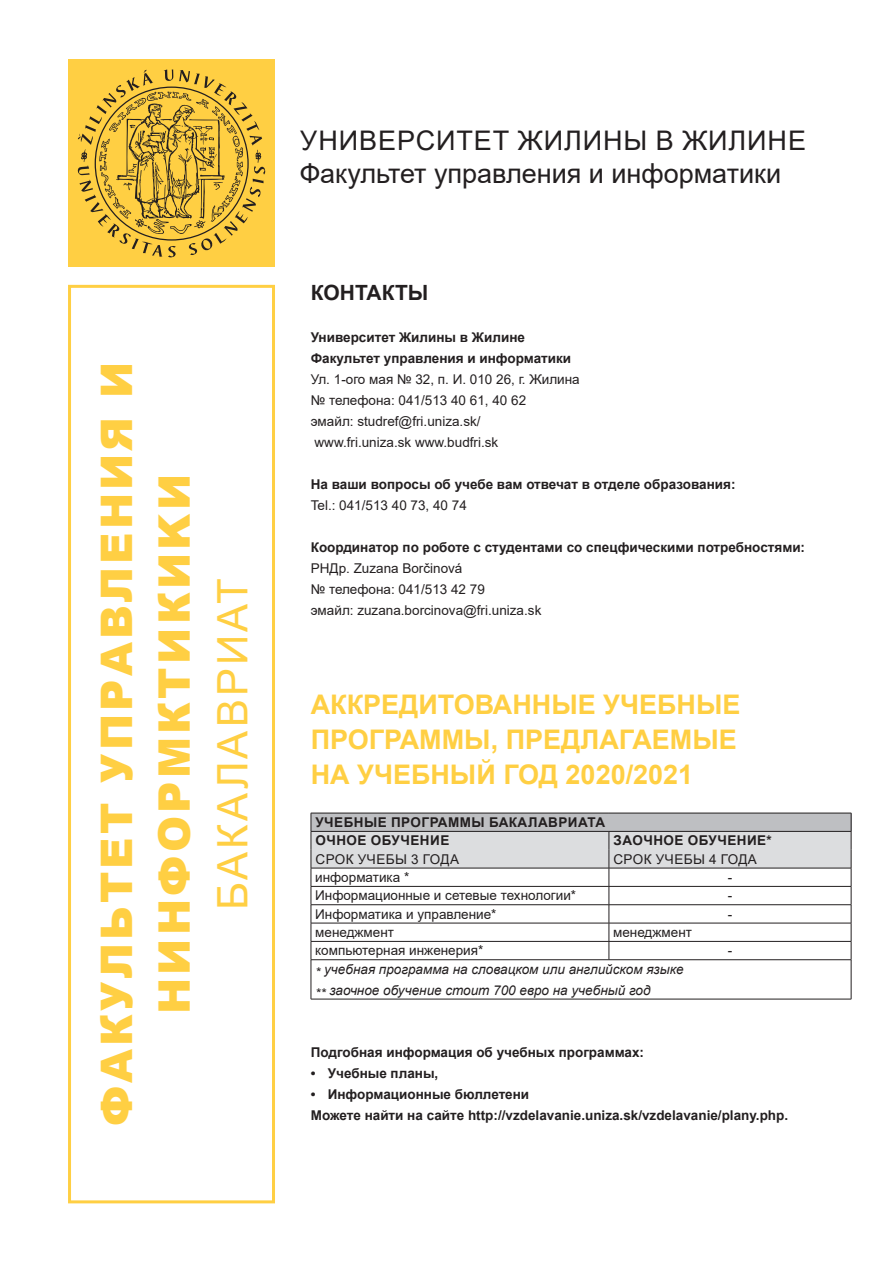
<style>
.page{position:relative;width:893px;height:1263px;background:#fff}
.page>*{position:absolute;margin:0;border:0;box-sizing:border-box;transform-origin:0 0}
.t1{font:900 43.5px/57.6px "Arial";letter-spacing:.075em;color:#ffcf43;text-align:center}
.t2{font:42px "Arial";letter-spacing:.075em;color:#ffcf43}
.t3{font:700 27px/35.4px "Arial";color:#ffcf43}
.t4{font:27px/32.4px "Arial";color:#231f20}
.t5{font:700 21px "Arial";color:#231f20}
.t6{font:13.5px/21px "Arial";color:#231f20}
.t7{font:700 13.5px/21px "Arial";color:#231f20}
.t8{font:italic 13.5px/21px "Arial";color:#231f20}
.t9{font:700 13.5px/18.3px "Arial";letter-spacing:.035em;color:#231f20}
.t10{font:13.5px "Arial";letter-spacing:.035em;color:#231f20}
</style>
<div class="page">
<div style="left:68px;top:60px;width:207px;height:207px;background:#ffcf43"></div>
<svg style="left:311px;top:813px;width:541px;height:146px"></svg>
<hr style="left:311px;top:959px;width:298px;height:1px;background:#231f20">
<hr style="left:311px;top:960px;width:1px;height:39px;background:#231f20">
<hr style="left:609px;top:959px;width:242px;height:1px;background:#231f20">
<hr style="left:851px;top:960px;width:1px;height:39px;background:#231f20">
<hr style="left:311px;top:999px;width:298px;height:1px;background:#231f20">
<hr style="left:609px;top:999px;width:242px;height:1px;background:#231f20">
<svg style="left:78px;top:69px;width:187px;height:188px"></svg>
<div style="left:68px;top:285px;width:207px;height:918px;border:3px solid #ffcf43"></div>
<h1 class="t1" style="left:87px;top:1126px;width:766px;rotate:-90deg">ФАКУЛЬТЕТ УПРАВЛЕНИЯ И<br>НИНФОРМКТИКИKИ</h1>
<h2 class="t2" style="left:204px;top:910px;width:333px;rotate:-90deg">БАКАЛАВРИАТ</h2>
<h3 class="t4" style="left:300px;top:125px;width:508px">УНИВЕРСИТЕТ ЖИЛИНЫ В ЖИЛИНЕ<br>Факультет управления и информатики</h3>
<h3 class="t5" style="left:311px;top:278px;width:119px">КОНТАКТЫ</h3>
<p class="t7" style="left:311px;top:327px;width:262px">Университет Жилины в Жилине<br>Факультет управления и информатики</p>
<p class="t6" style="left:311px;top:369px;width:271px">Ул. 1-ого мая № 32, п. И. 010 26, г. Жилина № телефона: 041/513 40 61, 40 62<br>эмайл: studref@fri.uniza.sk/ www.fri.uniza.sk www.budfri.sk</p>
<p class="t7" style="left:311px;top:474px;width:426px">На ваши вопросы об учебе вам отвечат в отделе образования:</p>
<p class="t6" style="left:311px;top:495px;width:158px">Tel.: 041/513 40 73, 40 74</p>
<p class="t7" style="left:311px;top:537px;width:496px">Координатор по роботе с студентами со спецфическими потребностями:</p>
<p class="t6" style="left:311px;top:558px;width:232px">РНДр. Zuzana Borčinová<br>№ телефона: 041/513 42 79<br>эмайл: zuzana.borcinova@fri.uniza.sk</p>
<h3 class="t3" style="left:311px;top:687px;width:431px">АККРЕДИТОВАННЫЕ УЧЕБНЫЕ<br>ПРОГРАММЫ, ПРЕДЛАГАЕМЫЕ<br>НА УЧЕБНЫЙ ГОД 2020/2021</h3>
<p class="t9" style="left:315px;top:813px;width:291px">УЧЕБНЫЕ ПРОГРАММЫ БАКАЛАВРИАТА<br>ОЧНОЕ ОБУЧЕНИЕ</p>
<p class="t9" style="left:613px;top:832px;width:160px">ЗАОЧНОЕ ОБУЧЕНИЕ*</p>
<p class="t10" style="left:315px;top:850px;width:145px">СРОК УЧЕБЫ 3 ГОДА</p>
<p class="t10" style="left:613px;top:850px;width:145px">СРОК УЧЕБЫ 4 ГОДА</p>
<p class="t6" style="left:315px;top:867px;width:96px">информатика *</p>
<p class="t6" style="left:728px;top:867px;width:6px">-</p>
<p class="t6" style="left:315px;top:885px;width:262px">Информационные и сетевые технологии*</p>
<p class="t6" style="left:728px;top:885px;width:6px">-</p>
<p class="t6" style="left:315px;top:903px;width:183px">Информатика и управление*</p>
<p class="t6" style="left:728px;top:903px;width:6px">-</p>
<p class="t6" style="left:315px;top:922px;width:80px">менеджмент</p>
<p class="t6" style="left:613px;top:922px;width:80px">менеджмент</p>
<p class="t6" style="left:315px;top:940px;width:170px">компьютерная инженерия*</p>
<p class="t6" style="left:728px;top:940px;width:6px">-</p>
<p class="t8" style="left:315px;top:959px;width:370px">* учебная программа на словацком или английском языке ** заочное обучение стоит 700 евро на учебный год</p>
<p class="t7" style="left:311px;top:1042px;width:335px">Подгобная информация об учебных программах:</p>
<p class="t7" style="left:311px;top:1063px;width:129px">• Учебные планы,</p>
<p class="t7" style="left:311px;top:1084px;width:479px">• Информационные бюллетени<br>Можете найти на сайте http://vzdelavanie.uniza.sk/vzdelavanie/plany.php.</p>
</div>
